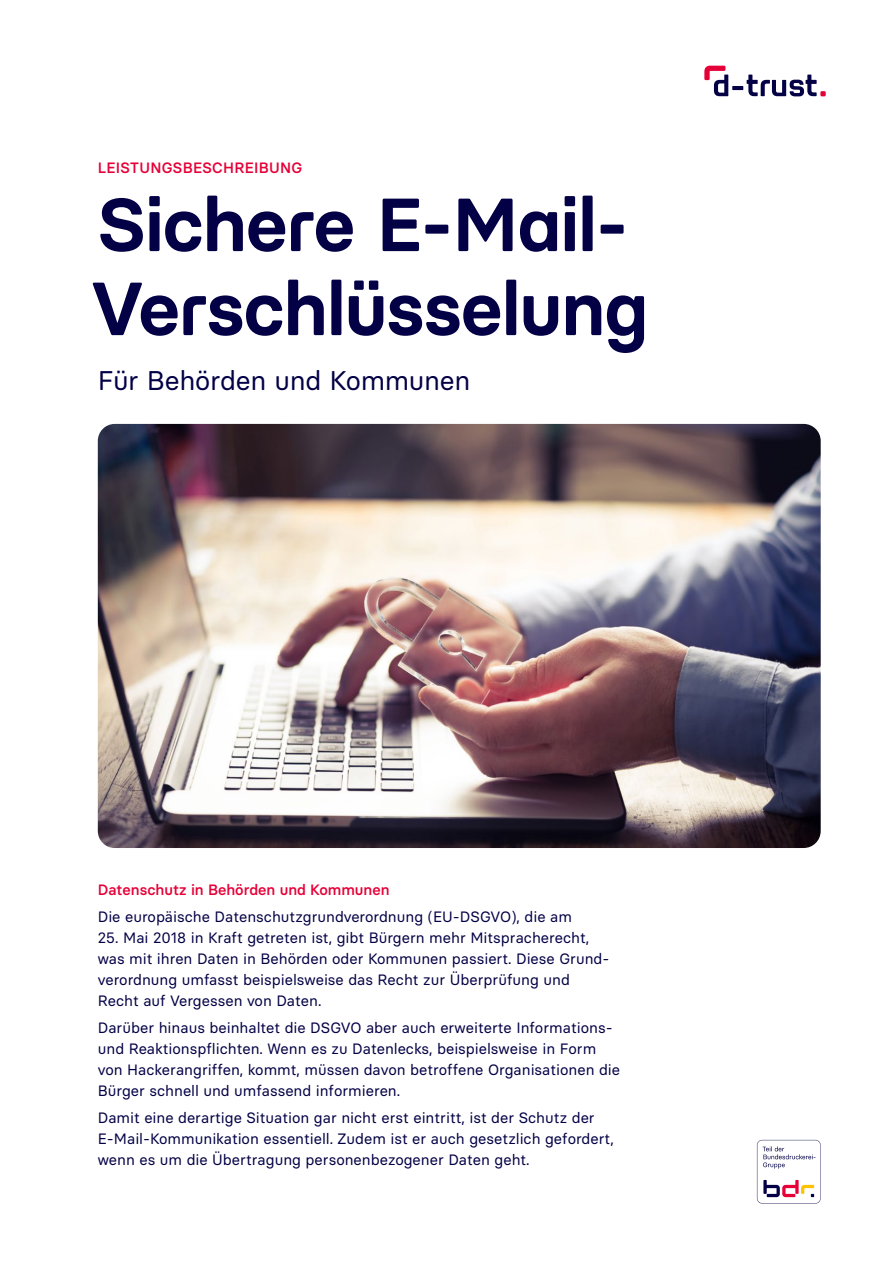
<style>
.page{position:relative;width:893px;height:1263px;background:#fff}
.page>*{position:absolute;margin:0;border:0;box-sizing:border-box;transform-origin:0 0}
.t1{font:600 75px/84px "bdr Headline";letter-spacing:-.015em;color:#030045}
.t2{font:27px "bdr Text";letter-spacing:-.01em;color:#030045}
.t3{font:15px/21px "bdr Text";color:#030045}
.t4{font:500 15px "bdr Text";color:#e60038}
.t5{font:500 15px "bdr Text";letter-spacing:.02em;color:#e60038}
</style>
<div class="page">
<img style="left:98px;top:424px;width:723px;height:424px">
<svg style="left:757px;top:1140px;width:64px;height:64px"></svg>
<svg style="left:704px;top:66px;width:122px;height:30px"></svg>
<p class="t5" style="left:98px;top:158px;width:206px">LEISTUNGSBESCHREIBUNG</p>
<h1 class="t1" style="left:92px;top:182px;width:558px">Sichere E-Mail-<br>Verschlüsselung</h1>
<h2 class="t2" style="left:98px;top:363px;width:374px">Für Behörden und Kommunen</h2>
<p class="t4" style="left:98px;top:880px;width:293px">Datenschutz in Behörden und Kommunen</p>
<p class="t3" style="left:98px;top:906px;width:476px">Die europäische Datenschutzgrundverordnung (EU-DSGVO), die am</p>
<p class="t3" style="left:98px;top:927px;width:511px">25. Mai 2018 in Kraft getreten ist, gibt Bürgern mehr Mitspracherecht, was mit ihren Daten in Behörden oder Kommunen passiert. Diese Grund&shy;verordnung umfasst beispielsweise das Recht zur Überprüfung und Recht auf Vergessen von Daten.</p>
<p class="t3" style="left:98px;top:1017px;width:524px">Darüber hinaus beinhaltet die DSGVO aber auch erweiterte Informations&shy;und Reaktionspflichten. Wenn es zu Datenlecks, beispielsweise in Form von Hackerangriffen, kommt, müssen davon betroffene Organisationen die Bürger schnell und umfassend informieren.</p>
<p class="t3" style="left:98px;top:1107px;width:517px">Damit eine derartige Situation gar nicht erst eintritt, ist der Schutz der<br>E-Mail-Kommunikation essentiell. Zudem ist er auch gesetzlich gefordert, wenn es um die Übertragung personenbezogener Daten geht.</p>
</div>
